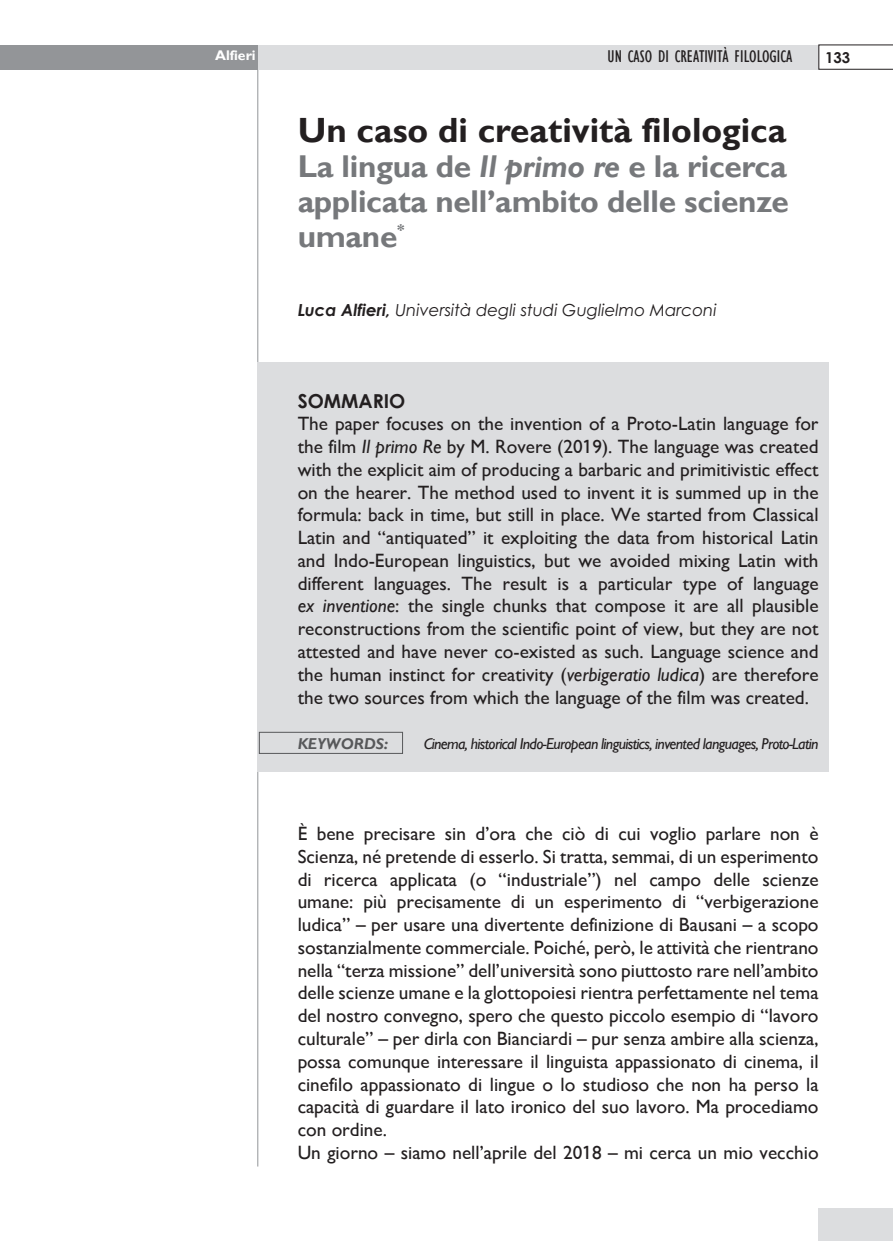
<style>
.page{position:relative;width:893px;height:1241px;background:#fff}
.page>*{position:absolute;margin:0;border:0;box-sizing:border-box;transform-origin:0 0}
.titolo{font:700 35px "forma";color:#231f20}
.sottoTitolo_Articolo{font:700 31.5px/35px "forma";letter-spacing:-.01em;color:#76787b;text-align:justify}
.testo{font:19.25px/22.8px "forma";color:#231f20;text-align:justify}
.testo-2{font:700 19.25px "Forma Gotik b";color:#231f20}
.Sommario{font:700 19.25px "Forma Gotik b";color:#231f20}
.t1{font:condensed 17.5px "forma";color:#231f20}
.autore{font:italic 16.62px "Forma Gotik i";color:#231f20}
.sintesi_testo{font:italic 15.75px "forma";letter-spacing:-.04em;color:#231f20}
.sintesi_testo-2{font:italic 700 15.75px "forma";color:#57585a}
.t2{font:700 15.05px "Century Gothic";color:#231f20}
.t3{font:700 14px "forma";color:#fff}
.s1{font-style:italic}
.s2{font-family:"Forma Gotik bi";font-weight:700}
</style>
<div class="page">
<hr style="left:257px;top:50px;width:1px;height:1116px;background:#939598">
<div style="left:228px;top:45px;width:591px;height:24px;background:#dcdddf"></div>
<div style="left:0;top:45px;width:258px;height:24px;background:#939598"></div>
<svg style="left:819px;top:45px;width:74px;height:24px"></svg>
<div style="left:818px;top:1208px;width:75px;height:32px;background:#dcdddf"></div>
<div style="left:258px;top:362px;width:571px;height:409px;background:#dcdddf"></div>
<div style="left:259px;top:732px;width:144px;height:21px;border:1px solid #57585a"></div>
<p class="t3" style="left:215px;top:47px;width:42px">Alfieri</p>
<p class="t1" style="left:608px;top:46px;width:186px">UN CASO DI CREATIVITÀ FILOLOGICA</p>
<p class="t2" style="left:825px;top:46px;width:27px">133</p>
<p class="titolo" style="left:298px;top:109px;width:490px">Un caso di creatività filologica</p>
<p class="sottoTitolo_Articolo" style="left:298px;top:150px;width:493px">La lingua de <span class="s1">Il primo re</span> e la ricerca applicata nell’ambito delle scienze umane<sup>*</sup></p>
<p class="autore" style="left:298px;top:298px;width:421px"><span class="s2">Luca Alfieri,</span> Università degli studi Guglielmo Marconi</p>
<p class="Sommario" style="left:298px;top:386px;width:109px">SOMMARIO</p>
<p class="testo" style="left:298px;top:412px;width:522px">The paper focuses on the invention of a Proto-Latin language for the film <span class="s1">Il primo Re</span> by M. Rovere (2019). The language was created with the explicit aim of producing a barbaric and primitivistic effect on the hearer. The method used to invent it is summed up in the formula: back in time, but still in place. We started from Classical Latin and “antiquated” it exploiting the data from historical Latin and Indo-European linguistics, but we avoided mixing Latin with different languages. The result is a particular type of language <span class="s1">ex inventione</span>: the single chunks that compose it are all plausible reconstructions from the scientific point of view, but they are not attested and have never co-existed as such. Language science and the human instinct for creativity (<span class="s1">verbigeratio ludica</span>) are therefore the two sources from which the language of the film was created.</p>
<p class="sintesi_testo-2" style="left:298px;top:734px;width:92px">KEYWORDS:</p>
<p class="sintesi_testo" style="left:424px;top:734px;width:396px">Cinema, historical Indo-European linguistics, invented languages, Proto-Latin</p>
<p class="testo-2" style="left:298px;top:454px;width:109px">SOMMARIO</p>
<p class="testo" style="left:298px;top:822px;width:522px">È bene precisare sin d’ora che ciò di cui voglio parlare non è Scienza, né pretende di esserlo. Si tratta, semmai, di un esperimento di ricerca applicata (o “industriale”) nel campo delle scienze umane: più precisamente di un esperimento di “verbigerazione ludica” – per usare una divertente definizione di Bausani – a scopo sostanzialmente commerciale. Poiché, però, le attività che rientrano nella “terza missione” dell’università sono piuttosto rare nell’ambito delle scienze umane e la glottopoiesi rientra perfettamente nel tema del nostro convegno, spero che questo piccolo esempio di “lavoro culturale” – per dirla con Bianciardi – pur senza ambire alla scienza, possa comunque interessare il linguista appassionato di cinema, il cinefilo appassionato di lingue o lo studioso che non ha perso la capacità di guardare il lato ironico del suo lavoro. Ma procediamo con ordine.</p>
<p class="testo" style="left:298px;top:1140px;width:522px">Un giorno – siamo nell’aprile del 2018 – mi cerca un mio vecchio</p>
</div>
